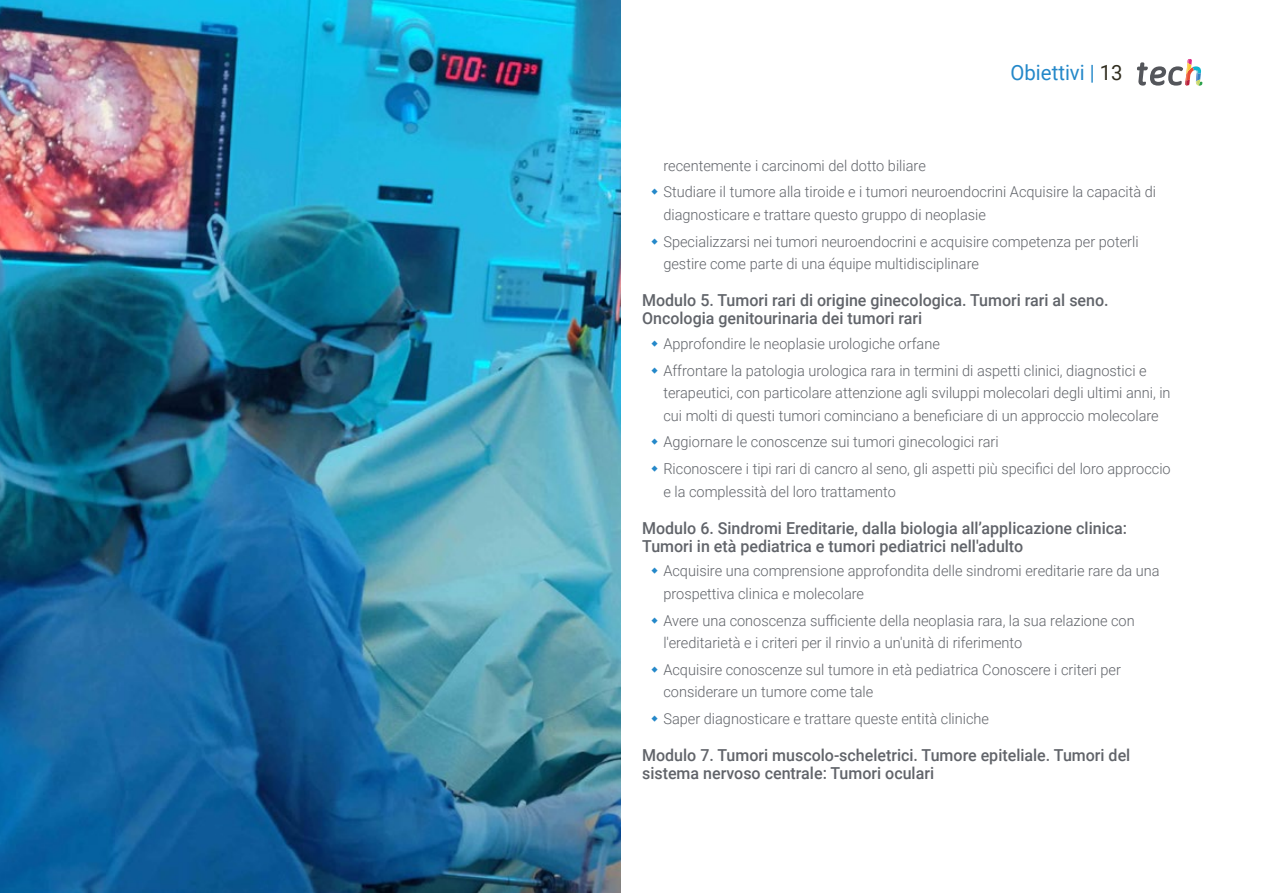
<style>
.page{position:relative;width:1263px;height:893px;background:#fff}
.page>*{position:absolute;margin:0;border:0;box-sizing:border-box;transform-origin:0 0}
.t1{font:21px "Roboto";color:#2488c9}
.t2{font:500 16.5px/18px "Roboto";color:#61646a}
.t3{font:300 15px/26.7px "Roboto";color:#61646a}
.s1{color:#312e20}
</style>
<div class="page">
<svg style="left:1137px;top:59px;width:65px;height:27px"></svg>
<img style="left:0;top:0;width:621px;height:893px">
<h1 class="t1" style="left:1010px;top:57px;width:114px">Obiettivi | <span class="s1">13</span></h1>
<p class="t3" style="left:663px;top:151px;width:494px">recentemente i carcinomi del dotto biliare<br>Studiare il tumore alla tiroide e i tumori neuroendocrini Acquisire la capacità di</p>
<p class="t3" style="left:663px;top:201px;width:477px">diagnosticare e trattare questo gruppo di neoplasie<br>Specializzarsi nei tumori neuroendocrini e acquisire competenza per poterli</p>
<p class="t3" style="left:663px;top:250px;width:317px">gestire come parte di una équipe multidisciplinare</p>
<p class="t2" style="left:642px;top:291px;width:468px">Modulo 5. Tumori rari di origine ginecologica. Tumori rari al seno.<br>Oncologia genitourinaria dei tumori rari</p>
<p class="t3" style="left:663px;top:330px;width:485px">Approfondire le neoplasie urologiche orfane<br>Affrontare la patologia urologica rara in termini di aspetti clinici, diagnostici e</p>
<p class="t3" style="left:663px;top:381px;width:509px;line-height:22.5px">terapeutici, con particolare attenzione agli sviluppi molecolari degli ultimi anni, in cui molti di questi tumori cominciano a beneficiare di un approccio molecolare</p>
<p class="t3" style="left:663px;top:428px;width:509px">Aggiornare le conoscenze sui tumori ginecologici rari<br>Riconoscere i tipi rari di cancro al seno, gli aspetti più specifici del loro approccio</p>
<p class="t3" style="left:663px;top:477px;width:234px">e la complessità del loro trattamento</p>
<p class="t2" style="left:642px;top:518px;width:486px">Modulo 6. Sindromi Ereditarie, dalla biologia all’applicazione clinica:<br>Tumori in età pediatrica e tumori pediatrici nell'adulto</p>
<p class="t3" style="left:663px;top:559px;width:498px;line-height:22.5px">Acquisire una comprensione approfondita delle sindromi ereditarie rare da una prospettiva clinica e molecolare</p>
<p class="t3" style="left:663px;top:608px;width:473px;line-height:22.5px">Avere una conoscenza sufficiente della neoplasia rara, la sua relazione con l'ereditarietà e i criteri per il rinvio a un'unità di riferimento</p>
<p class="t3" style="left:663px;top:658px;width:459px;line-height:22.5px">Acquisire conoscenze sul tumore in età pediatrica Conoscere i criteri per considerare un tumore come tale</p>
<p class="t3" style="left:663px;top:705px;width:327px">Saper diagnosticare e trattare queste entità cliniche</p>
<p class="t2" style="left:642px;top:746px;width:490px">Modulo 7. Tumori muscolo-scheletrici. Tumore epiteliale. Tumori del sistema nervoso centrale: Tumori oculari</p>
</div>
